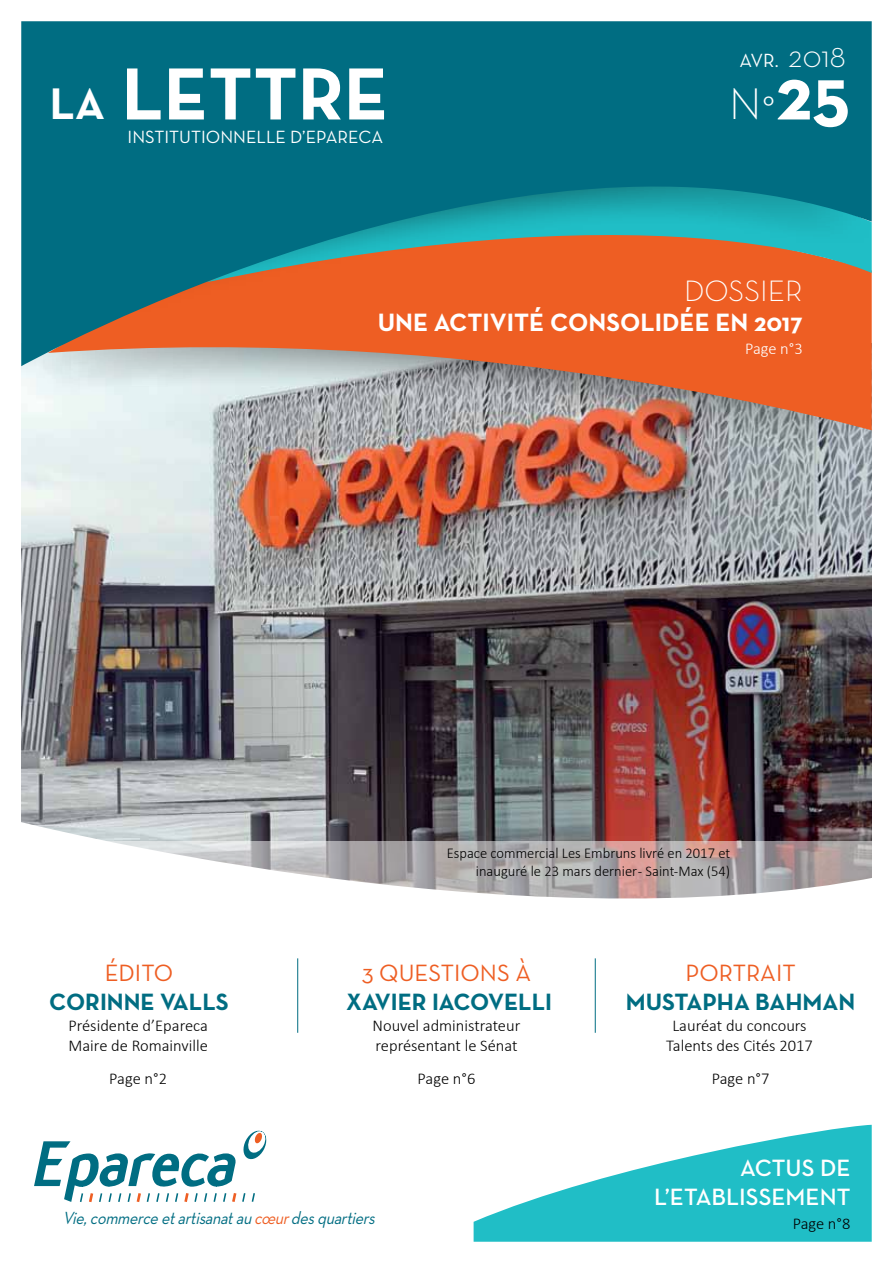
<style>
.page{position:relative;width:893px;height:1263px;background:#fff}
.page>*{position:absolute;margin:0;border:0;box-sizing:border-box;transform-origin:0 0}
.t1{font:700 75px "Neutra Text";color:#fff}
.t2{font:300 45px "Neutra Text";color:#fff}
.t3{font:300 30px "Neutra Text";color:#fff}
.t4{font:700 25.5px "Neutra Text";color:#fff}
.t5{font:700 24px "Neutra Text";color:#006d82}
.t6{font:24px "Neutra Text";color:#ee5e23}
.t7{font:600 24px/28.8px "Neutra Text";color:#fff;text-align:right}
.t8{font:19.5px "Neutra Text";color:#fff}
.t9{font:18px "Neutra Text";color:#fff}
.t10{font:italic 17.85px "Neutra Text";color:#006d82;scale:.9 1}
.t11{font:300 16.5px/19.8px "Calibri";color:#000}
.t12{font:300 16.5px "Calibri";color:#fff}
.t13{font:300 15px/18px "Calibri";color:#000;text-align:right}
.s1{font-size:45px}
.s2{font-weight:300;font-size:31.05px}
.s3{font-weight:700;font-size:75px}
.s4{color:#ee5e23}
</style>
<div class="page">
<img style="left:21px;top:457px;width:851px;height:363px">
<div style="left:21px;top:293px;width:854px;height:164px;background:#000;opacity:.75"></div>
<svg style="left:48px;top:366px;width:824px;height:64px;background:#c0a499"></svg>
<svg style="left:474px;top:1125px;width:398px;height:117px;fill:#20bec6"></svg>
<svg style="left:21px;top:21px;width:851px;height:345px;background:#46706e"></svg>
<svg style="left:21px;top:820px;width:851px;height:168px"></svg>
<hr style="left:297px;top:958px;width:1px;height:75px;background:#006d82">
<hr style="left:595px;top:958px;width:1px;height:75px;background:#006d82">
<svg style="left:21px;top:841px;width:851px;height:59px"></svg>
<svg style="left:34px;top:1131px;width:233px;height:72px"></svg>
<h1 class="t1" style="left:50px;top:47px;width:340px"><span class="s1">LA</span> LETTRE</h1>
<p class="t9" style="left:128px;top:126px;width:11px">INSTITUTIONNE</p>
<p class="t9" style="left:257px;top:126px;width:71px">LLE D’EPARE</p>
<p class="t9" style="left:359px;top:126px;width:25px">CA</p>
<p class="t8" style="left:740px;top:49px;width:108px">AVR. <span class="s2">2018</span></p>
<h2 class="t2" style="left:729px;top:77px;width:122px">N°<span class="s3">25</span></h2>
<h3 class="t3" style="left:684px;top:272px;width:120px">DOSSIER</h3>
<h3 class="t4" style="left:378px;top:306px;width:73px">UNE ACT</h3>
<h3 class="t4" style="left:483px;top:306px;width:322px">IVITÉ CONSOLIDÉE EN 2017</h3>
<p class="t12" style="left:745px;top:338px;width:59px">Page n°3</p>
<h3 class="t6" style="left:105px;top:958px;width:70px">ÉDITO</h3>
<h3 class="t5" style="left:49px;top:987px;width:126px">CORINNE VALL</h3>
<h3 class="t5" style="left:216px;top:987px;width:14px">S</h3>
<p class="t13" style="left:447px;top:843px;width:285px">Espace commercial Les Embruns livré en 2017 et inauguré le 23 mars dernier - Saint-Max (54)</p>
<h3 class="t6" style="left:362px;top:958px;width:171px">3 QUESTIONS À</h3>
<h3 class="t5" style="left:346px;top:987px;width:204px">XAVIER IACOVELLI</h3>
<h3 class="t6" style="left:685px;top:958px;width:112px">PORTRAIT</h3>
<h3 class="t5" style="left:626px;top:987px;width:231px">MUSTAPHA BAHMAN</h3>
<p class="t11" style="left:69px;top:1015px;width:141px">Présidente d’Epareca<br>Maire de Romainville</p>
<p class="t11" style="left:373px;top:1015px;width:149px">Nouvel administrateur représentant le Sénat</p>
<p class="t11" style="left:666px;top:1015px;width:148px;text-align:center">Lauréat du concours<br>Talents des Cités 2017</p>
<p class="t11" style="left:418px;top:1069px;width:59px">Page n°6</p>
<p class="t11" style="left:109px;top:1069px;width:59px">Page n°2</p>
<p class="t11" style="left:712px;top:1069px;width:59px">Page n°7</p>
<h3 class="t7" style="left:654px;top:1153px;width:198px">ACTUS DE<br>L’ETABLISSEMENT</h3>
<p class="t10" style="left:76px;top:1207px;width:339px">e,commerceetartisanatau <span class="s4">cœur</span>desquartiers</p>
<p class="t10" style="left:63px;top:1207px;width:21px">Vi</p>
<p class="t11" style="left:793px;top:1213px;width:59px">Page n°8</p>
</div>
